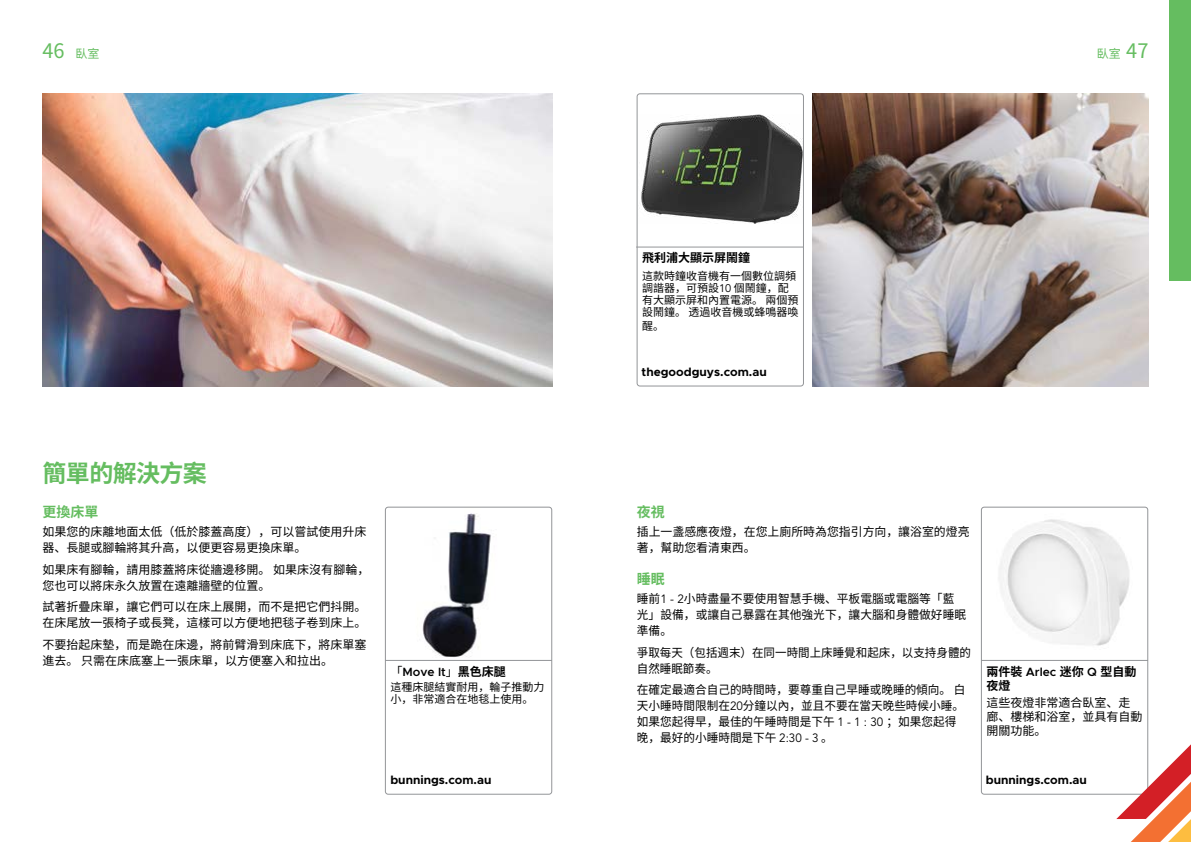
<style>
.page{position:relative;width:1191px;height:842px;background:#fff}
.page>*{position:absolute;margin:0;border:0;box-sizing:border-box;transform-origin:0 0}
.MAJOR_BLUE_HEADER{font:700 24px "Noto Sans CJ Ksc";letter-spacing:-.025em;color:#65bd60}
.Folio_txt_left{font:20px "Noto Sans CJ Ksc";color:#65bd60}
.MAIN_SubHEADER{font:700 14px "Noto Sans CJ Ksc";color:#65bd60}
.MAIN_BODY_TXT{font:12px/16px "Noto Sans CJ Ksc";color:#000}
.MAIN_BODY_TXT-2{font:700 12px "Metropolis";color:#000}
.MAIN_BODY_TXT-3{font:12px/16px "Noto Sans CJ Ksc";color:#000;scale:.96 1}
.MAIN_BODY_TXT-4{font:700 12px/14px "Noto Sans CJ Ksc";color:#000}
.MAIN_BODY_TXT-5{font:600 12px "Metropolis";color:#000}
.FOLIO_TXT{font:12px "Noto Sans CJ Ksc";color:#65bd60}
.MAIN_BODY_TXT-6{font:11px/12px "Noto Sans CJ Ksc";color:#000}
.s1{font-size:12px}
.s2{font-family:"Noto Sans CJ Ksc";font-weight:400}
.s3{font-family:"Noto Sans CJ Ksc";font-weight:700}
.s4{font-size:20px}
.s5{font-family:"Avenir LT Std"}
.s6{font-family:"Metropolis";font-weight:600}
</style>
<div class="page">
<img style="left:385px;top:507px;width:167px;height:150px">
<img style="left:43px;top:94px;width:510px;height:292px">
<div style="left:385px;top:507px;width:167px;height:287px;border:1px solid #939598;border-radius:3px"></div>
<img style="left:999px;top:507px;width:149px;height:139px">
<div style="left:1169px;top:0;width:22px;height:281px;background:#65bd60"></div>
<img style="left:812px;top:94px;width:336px;height:292px">
<div style="left:981px;top:507px;width:167px;height:287px;border:1px solid #939598;border-radius:3px"></div>
<svg style="left:637px;top:94px;width:166px;height:153px"></svg>
<img style="left:639px;top:115px;width:162px;height:109px">
<hr style="left:385px;top:660px;width:167px;height:1px;background:#939598">
<hr style="left:981px;top:660px;width:167px;height:1px;background:#939598">
<hr style="left:636px;top:247px;width:167px;height:1px;background:#939598">
<div style="left:637px;top:94px;width:166px;height:292px;border:1px solid #939598;border-radius:3px"></div>
<svg style="left:1116px;top:744px;width:75px;height:98px"></svg>
<p class="Folio_txt_left" style="left:43px;top:40px;width:59px">46 <span class="s1">臥室</span></p>
<p class="MAJOR_BLUE_HEADER" style="left:43px;top:460px;width:166px">簡單的解決方案</p>
<p class="MAIN_SubHEADER" style="left:43px;top:504px;width:57px">更換床單</p>
<p class="MAIN_BODY_TXT" style="left:43px;top:524px;width:326px">如果您的床離地面太低（低於膝蓋高度），可以嘗試使用升床器、長腿或腳輪將其升高，以便更容易更換床單。</p>
<p class="MAIN_BODY_TXT" style="left:43px;top:562px;width:328px">如果床有腳輪，請用膝蓋將床從牆邊移開。 如果床沒有腳輪，您也可以將床永久放置在遠離牆壁的位置。</p>
<p class="MAIN_BODY_TXT" style="left:43px;top:599px;width:326px">試著折疊床單，讓它們可以在床上展開，而不是把它們抖開。在床尾放一張椅子或長凳，這樣可以方便地把毯子卷到床上。</p>
<p class="MAIN_BODY_TXT" style="left:43px;top:637px;width:326px">不要抬起床墊，而是跪在床邊，將前臂滑到床底下，將床單塞進去。 只需在床底塞上一張床單，以方便塞入和拉出。</p>
<p class="MAIN_BODY_TXT-5" style="left:390px;top:664px;width:117px"><span class="s2">「</span>Move It<span class="s2">」</span><span class="s3">黑色床腿</span></p>
<p class="MAIN_BODY_TXT-6" style="left:390px;top:681px;width:155px">這種床腿結實耐用，輪子推動力小，非常適合在地毯上使用。</p>
<p class="MAIN_BODY_TXT-2" style="left:390px;top:772px;width:102px">bunnings.com.au</p>
<p class="FOLIO_TXT" style="left:1096px;top:47px;width:53px">臥室 <span class="s4">47</span></p>
<p class="MAIN_BODY_TXT-4" style="left:642px;top:251px;width:109px">飛利浦大顯示屏鬧鐘</p>
<p class="MAIN_BODY_TXT-6" style="left:642px;top:270px;width:158px">這款時鐘收音機有一個數位調頻調諧器，可預設<span class="s5">10</span> 個鬧鐘，配有大顯示屏和內置電源。 兩個預設鬧鐘。 透過收音機或蜂鳴器喚</p>
<p class="MAIN_BODY_TXT-6" style="left:642px;top:320px;width:23px">醒。</p>
<p class="MAIN_BODY_TXT-2" style="left:641px;top:364px;width:127px">thegoodguys.com.au</p>
<p class="MAIN_SubHEADER" style="left:637px;top:504px;width:29px">夜視</p>
<p class="MAIN_BODY_TXT" style="left:637px;top:524px;width:334px">插上一盞感應夜燈，在您上廁所時為您指引方向，讓浴室的燈亮著，幫助您看清東西。</p>
<p class="MAIN_SubHEADER" style="left:637px;top:571px;width:29px">睡眠</p>
<p class="MAIN_BODY_TXT" style="left:637px;top:591px;width:331px">睡前<span class="s5">1 - 2</span>小時盡量不要使用智慧手機、平板電腦或電腦等「藍光」設備，或讓自己暴露在其他強光下，讓大腦和身體做好睡眠準備。</p>
<p class="MAIN_BODY_TXT-3" style="left:637px;top:645px;width:350px">爭取每天（包括週末）在同一時間上床睡覺和起床，以支持身體的自然睡眠節奏。</p>
<p class="MAIN_BODY_TXT" style="left:637px;top:682px;width:330px">在確定最適合自己的時間時，要尊重自己早睡或晚睡的傾向。 白天小睡時間限制在<span class="s5">20</span>分鐘以內，並且不要在當天晚些時候小睡。如果您起得早，最佳的午睡時間是下午 <span class="s5">1 - 1 : 30</span> ；如果您起得晚，最好的小睡時間是下午 <span class="s5">2:30 - 3</span> 。</p>
<p class="MAIN_BODY_TXT-4" style="left:986px;top:665px;width:151px">兩件裝 <span class="s6">Arlec</span> 迷你 <span class="s6">Q</span> 型自動夜燈</p>
<p class="MAIN_BODY_TXT" style="left:986px;top:695px;width:157px;line-height:14px">這些夜燈非常適合臥室、走廊、樓梯和浴室，並具有自動開關功能。</p>
<p class="MAIN_BODY_TXT-2" style="left:986px;top:772px;width:102px">bunnings.com.au</p>
</div>
